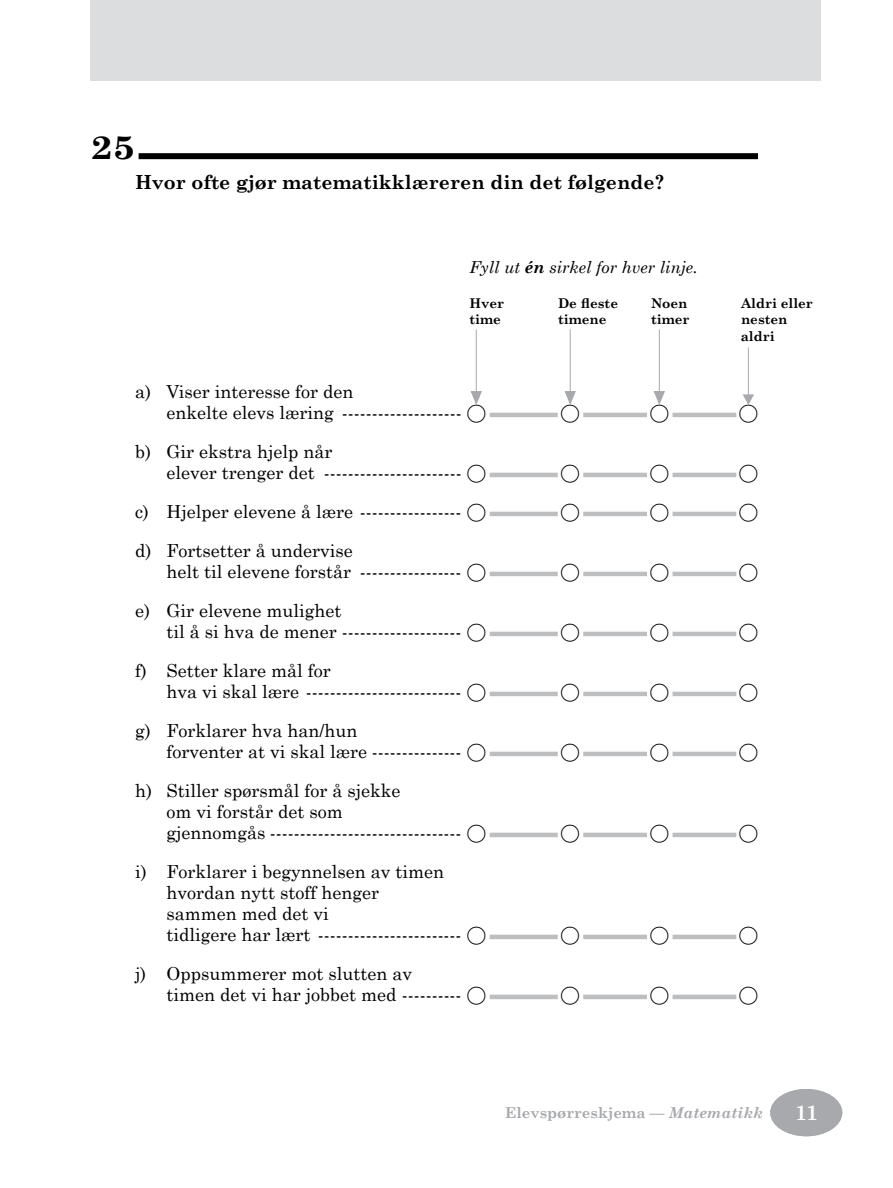
<style>
.page{position:relative;width:893px;height:1188px;background:#fff}
.page>*{position:absolute;margin:0;border:0;box-sizing:border-box;transform-origin:0 0}
.t1{font:700 33px "Century Schoolbook";color:#000;scale:1.2 1}
.t2{font:22.5px "TIMSS options";color:#000}
.t3{font:700 21px "Century Schoolbook";color:#fff}
.t4{font:700 19.5px "Century Schoolbook";color:#000}
.t5{font:18px/21px "Century Schoolbook";color:#000}
.t6{font:italic 16.5px "Century Schoolbook";color:#000}
.t7{font:700 15px "Century Schoolbook";color:#a7a9ac}
.t8{font:700 13.5px/16.5px "Century Schoolbook";color:#000}
.s1{font-weight:700}
.s2{font-family:"TIMSS options";font-size:22.5px}
.s3{font-style:italic}
</style>
<div class="page">
<div style="left:771px;top:1090px;width:71px;height:46px;background:#a7a9ac;border-radius:50%"></div>
<div style="left:770px;top:1089px;width:72px;height:47px;border:2px solid #a7a9ac;border-radius:50%"></div>
<div style="left:90px;top:0;width:731px;height:81px;background:#dcddde"></div>
<div style="left:139px;top:153px;width:619px;height:6px;background:#000"></div>
<hr style="left:490px;top:413px;width:68px;height:4px;background:#bcbec0">
<hr style="left:583px;top:413px;width:64px;height:4px;background:#bcbec0">
<hr style="left:673px;top:413px;width:63px;height:4px;background:#bcbec0">
<hr style="left:490px;top:473px;width:68px;height:4px;background:#bcbec0">
<hr style="left:583px;top:473px;width:64px;height:4px;background:#bcbec0">
<hr style="left:673px;top:473px;width:63px;height:4px;background:#bcbec0">
<hr style="left:490px;top:512px;width:68px;height:4px;background:#bcbec0">
<hr style="left:583px;top:512px;width:64px;height:4px;background:#bcbec0">
<hr style="left:673px;top:512px;width:63px;height:4px;background:#bcbec0">
<hr style="left:490px;top:572px;width:68px;height:4px;background:#bcbec0">
<hr style="left:583px;top:572px;width:64px;height:4px;background:#bcbec0">
<hr style="left:673px;top:572px;width:63px;height:4px;background:#bcbec0">
<hr style="left:490px;top:632px;width:68px;height:4px;background:#bcbec0">
<hr style="left:583px;top:632px;width:64px;height:4px;background:#bcbec0">
<hr style="left:673px;top:632px;width:63px;height:4px;background:#bcbec0">
<hr style="left:490px;top:692px;width:68px;height:4px;background:#bcbec0">
<hr style="left:583px;top:692px;width:64px;height:4px;background:#bcbec0">
<hr style="left:673px;top:692px;width:63px;height:4px;background:#bcbec0">
<hr style="left:490px;top:752px;width:68px;height:4px;background:#bcbec0">
<hr style="left:583px;top:752px;width:64px;height:4px;background:#bcbec0">
<hr style="left:673px;top:752px;width:63px;height:4px;background:#bcbec0">
<hr style="left:490px;top:833px;width:68px;height:4px;background:#bcbec0">
<hr style="left:583px;top:833px;width:64px;height:4px;background:#bcbec0">
<hr style="left:673px;top:833px;width:63px;height:4px;background:#bcbec0">
<hr style="left:490px;top:935px;width:68px;height:4px;background:#bcbec0">
<hr style="left:583px;top:935px;width:64px;height:4px;background:#bcbec0">
<hr style="left:673px;top:935px;width:63px;height:4px;background:#bcbec0">
<hr style="left:490px;top:995px;width:68px;height:4px;background:#bcbec0">
<hr style="left:583px;top:995px;width:64px;height:4px;background:#bcbec0">
<hr style="left:673px;top:995px;width:63px;height:4px;background:#bcbec0">
<svg style="left:742px;top:394px;width:12px;height:11px"></svg>
<hr style="left:748px;top:347px;width:1px;height:55px;background:#a7a9ac">
<svg style="left:653px;top:390px;width:12px;height:15px"></svg>
<hr style="left:659px;top:329px;width:1px;height:70px;background:#a7a9ac">
<svg style="left:564px;top:390px;width:12px;height:15px"></svg>
<hr style="left:570px;top:329px;width:1px;height:70px;background:#a7a9ac">
<svg style="left:470px;top:390px;width:12px;height:15px"></svg>
<hr style="left:476px;top:329px;width:1px;height:69px;background:#a7a9ac">
<h1 class="t1" style="left:90px;top:122px;width:39px">25</h1>
<p class="t4" style="left:135px;top:167px;width:531px">Hvor ofte gjør matematikklæreren din det følgende?</p>
<p class="t6" style="left:470px;top:255px;width:230px">Fyll ut <span class="s1">én</span> sirkel for hver linje.</p>
<p class="t8" style="left:469px;top:294px;width:36px">Hver</p>
<p class="t8" style="left:558px;top:294px;width:62px">De fleste</p>
<p class="t8" style="left:651px;top:294px;width:38px">Noen</p>
<p class="t8" style="left:741px;top:294px;width:73px">Aldri eller</p>
<p class="t8" style="left:469px;top:311px;width:33px">time</p>
<p class="t8" style="left:558px;top:311px;width:50px">timene</p>
<p class="t8" style="left:651px;top:311px;width:40px">timer</p>
<p class="t8" style="left:741px;top:311px;width:48px">nesten aldri</p>
<p class="t5" style="left:166px;top:379px;width:321px;text-indent:-32px">a) Viser interesse for den<br>enkelte elevs læring -------------------- <span class="s2">A</span></p>
<p class="t5" style="left:166px;top:439px;width:321px;text-indent:-32px">b) Gir ekstra hjelp når<br>elever trenger det ----------------------- <span class="s2">A</span></p>
<p class="t2" style="left:561px;top:401px;width:20px">A</p>
<p class="t2" style="left:650px;top:401px;width:20px">A</p>
<p class="t2" style="left:740px;top:401px;width:20px">A</p>
<p class="t2" style="left:561px;top:461px;width:20px">A</p>
<p class="t2" style="left:650px;top:461px;width:20px">A</p>
<p class="t2" style="left:740px;top:461px;width:20px">A</p>
<p class="t5" style="left:135px;top:499px;width:353px">c) Hjelper elevene å lære ----------------- <span class="s2">A</span></p>
<p class="t2" style="left:561px;top:500px;width:20px">A</p>
<p class="t2" style="left:650px;top:500px;width:20px">A</p>
<p class="t2" style="left:740px;top:500px;width:20px">A</p>
<p class="t5" style="left:166px;top:538px;width:321px;text-indent:-32px">d) Fortsetter å undervise<br>helt til elevene forstår ----------------- <span class="s2">A</span></p>
<p class="t2" style="left:561px;top:560px;width:20px">A</p>
<p class="t2" style="left:650px;top:560px;width:20px">A</p>
<p class="t2" style="left:740px;top:560px;width:20px">A</p>
<p class="t5" style="left:166px;top:598px;width:321px;text-indent:-32px">e) Gir elevene mulighet<br>til å si hva de mener -------------------- <span class="s2">A</span></p>
<p class="t5" style="left:166px;top:658px;width:321px;text-indent:-32px">f) Setter klare mål for<br>hva vi skal lære -------------------------- <span class="s2">A</span></p>
<p class="t5" style="left:166px;top:718px;width:321px;text-indent:-32px">g) Forklarer hva han/hun<br>forventer at vi skal lære --------------- <span class="s2">A</span></p>
<p class="t5" style="left:166px;top:778px;width:321px;text-indent:-32px">h) Stiller spørsmål for å sjekke<br>om vi forstår det som<br>gjennomgås -------------------------------- <span class="s2">A</span></p>
<p class="t5" style="left:166px;top:859px;width:321px;text-indent:-32px">i) Forklarer i begynnelsen av timen hvordan nytt stoff henger<br>sammen med det vi<br>tidligere har lært ------------------------ <span class="s2">A</span></p>
<p class="t5" style="left:166px;top:961px;width:321px;text-indent:-32px">j) Oppsummerer mot slutten av<br>timen det vi har jobbet med ---------- <span class="s2">A</span></p>
<p class="t2" style="left:561px;top:620px;width:20px">A</p>
<p class="t2" style="left:650px;top:620px;width:20px">A</p>
<p class="t2" style="left:740px;top:620px;width:20px">A</p>
<p class="t2" style="left:561px;top:680px;width:20px">A</p>
<p class="t2" style="left:650px;top:680px;width:20px">A</p>
<p class="t2" style="left:740px;top:680px;width:20px">A</p>
<p class="t2" style="left:561px;top:740px;width:20px">A</p>
<p class="t2" style="left:650px;top:740px;width:20px">A</p>
<p class="t2" style="left:740px;top:740px;width:20px">A</p>
<p class="t2" style="left:561px;top:821px;width:20px">A</p>
<p class="t2" style="left:650px;top:821px;width:20px">A</p>
<p class="t2" style="left:740px;top:821px;width:20px">A</p>
<p class="t2" style="left:561px;top:923px;width:20px">A</p>
<p class="t2" style="left:650px;top:923px;width:20px">A</p>
<p class="t2" style="left:740px;top:923px;width:20px">A</p>
<p class="t2" style="left:561px;top:983px;width:20px">A</p>
<p class="t2" style="left:650px;top:983px;width:20px">A</p>
<p class="t2" style="left:740px;top:983px;width:20px">A</p>
<p class="t7" style="left:505px;top:1101px;width:259px">Elevspørreskjema <span class="s3">— Matematikk</span></p>
<p class="t3" style="left:795px;top:1096px;width:26px">2311</p>
</div>
